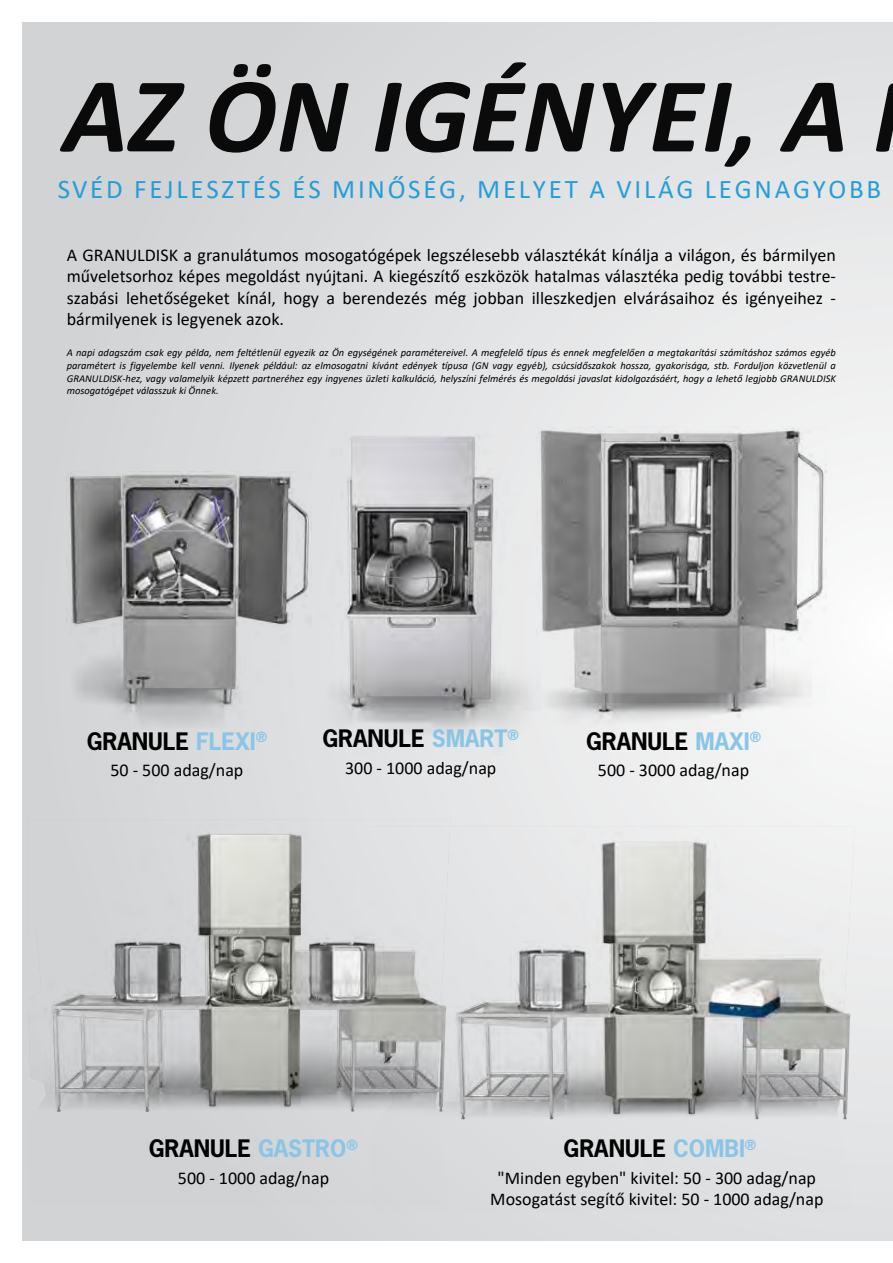
<style>
.page{position:relative;width:893px;height:1263px;background:#fff}
.page>*{position:absolute;margin:0;border:0;box-sizing:border-box;transform-origin:0 0}
.t1{font:italic 700 108px "Calibri";color:#000}
.t2{font:27px "Calibri";letter-spacing:.1em;color:#1c9ad6}
.t3{font:700 22.65px "News Gothic Std";color:#000}
.t4{font:18px/21.6px "Calibri";color:#000;text-align:center}
.t5{font:italic 10.5px/12.6px "Calibri";color:#000;text-align:justify}
.s1{color:#8bc5e6}
</style>
<div class="page">
<div style="left:22px;top:22px;width:871px;height:1219px;background:linear-gradient(to right,#d0d1d3,#edeeee)"></div>
<img style="left:67px;top:472px;width:240px;height:264px">
<img style="left:71px;top:476px;width:236px;height:226px">
<img style="left:536px;top:426px;width:291px;height:342px">
<img style="left:541px;top:431px;width:282px;height:280px">
<img style="left:307px;top:434px;width:234px;height:322px">
<img style="left:347px;top:437px;width:145px;height:269px">
<div style="left:26px;top:1190px;width:344px;height:15px;background:#d0d2d3"></div>
<img style="left:26px;top:819px;width:424px;height:371px">
<img style="left:54px;top:835px;width:183px;height:170px">
<div style="left:370px;top:1198px;width:485px;height:15px;background:#dcddde"></div>
<img style="left:370px;top:827px;width:485px;height:371px">
<img style="left:458px;top:842px;width:183px;height:171px">
<h1 class="t1" style="left:63px;top:39px;width:787px">AZ ÖN IGÉNYEI, A</h1>
<h2 class="t2" style="left:57px;top:170px;width:826px">SVÉD FEJLESZTÉS ÉS MINŐSÉG, MELYET A VILÁG LEGNAGYOBB</h2>
<p class="t4" style="left:67px;top:243px;width:771px;text-align:justify">A GRANULDISK a granulátumos mosogatógépek legszélesebb választékát kínálja a világon, és bármilyen műveletsorhoz képes megoldást nyújtani. A kiegészítő eszközök hatalmas választéka pedig további testre&shy;szabási lehetőségeket kínál, hogy a berendezés még jobban illeszkedjen elvárásaihoz és igényeihez - bármilyenek is legyenek azok.</p>
<p class="t5" style="left:67px;top:346px;width:771px">A napi adagszám csak egy példa, nem feltétlenül egyezik az Ön egységének paramétereivel. A megfelelő típus és ennek megfelelően a megtakarítási számításhoz számos egyéb paramétert is figyelembe kell venni. Ilyenek például: az elmosogatni kívánt edények típusa (GN vagy egyéb), csúcsidőszakok hossza, gyakorisága, stb. Forduljon közvetlenül a GRANULDISK-hez, vagy valamelyik képzett partneréhez egy ingyenes üzleti kalkuláció, helyszíni felmérés és megoldási javaslat kidolgozásáért, hogy a lehető legjobb GRANULDISK mosogatógépet válasszuk ki Önnek.</p>
<h3 class="t3" style="left:87px;top:726px;width:182px">GRANULE <span class="s1">FLEXI</span><sup>®</sup></h3>
<h3 class="t4" style="left:110px;top:759px;width:134px">50 - 500 adag/nap</h3>
<h3 class="t3" style="left:322px;top:724px;width:198px">GRANULE <span class="s1">SMART</span><sup>®</sup></h3>
<h3 class="t4" style="left:345px;top:757px;width:153px">300 - 1000 adag/nap</h3>
<h3 class="t3" style="left:586px;top:726px;width:177px">GRANULE <span class="s1">MAXI</span><sup>®</sup></h3>
<h3 class="t4" style="left:598px;top:759px;width:153px">500 - 3000 adag/nap</h3>
<h3 class="t3" style="left:149px;top:1133px;width:211px">GRANULE <span class="s1">GASTRO</span><sup>®</sup></h3>
<h3 class="t4" style="left:178px;top:1167px;width:153px">500 - 1000 adag/nap</h3>
<h3 class="t3" style="left:564px;top:1133px;width:194px">GRANULE <span class="s1">COMBI</span><sup>®</sup></h3>
<h3 class="t4" style="left:490px;top:1167px;width:335px">"Minden egyben" kivitel: 50 - 300 adag/nap<br>Mosogatást segítő kivitel: 50 - 1000 adag/nap</h3>
</div>
